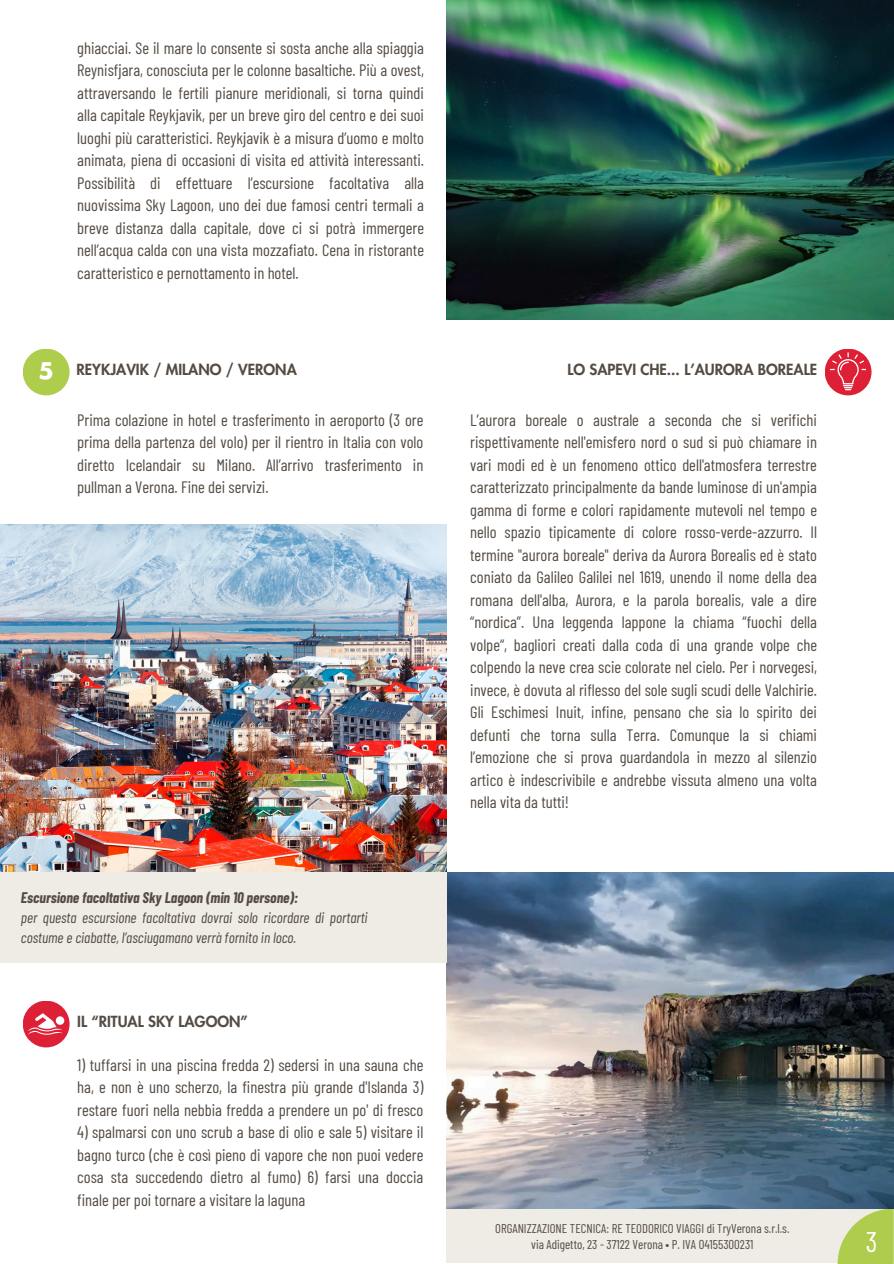
<style>
.page{position:relative;width:894px;height:1264px;background:#fff}
.page>*{position:absolute;margin:0;border:0;box-sizing:border-box;transform-origin:0 0}
.t1{font:28.5px "Barlow Condensed";color:#fff}
.t2{font:700 22.5px "Futura LT Pro";color:#fff}
.t3{font:16.5px/22.5px "Barlow Condensed";color:#544b43;text-align:justify}
.t4{font:italic 15px/20.2px "Barlow Condensed";color:#544b43}
.t5{font:800 15px "Futura LT Pro";color:#544b43}
.t6{font:12.75px "Barlow Condensed";color:#544b43}
.s1{font-weight:700}
</style>
<div class="page">
<div style="left:446px;top:1208px;width:447px;height:55px;background:#efebe5"></div>
<svg style="left:837px;top:1208px;width:56px;height:55px"></svg>
<img style="left:446px;top:872px;width:447px;height:336px">
<img style="left:0;top:525px;width:446px;height:347px">
<img style="left:446px;top:0;width:447px;height:319px">
<svg style="left:824px;top:348px;width:47px;height:47px"></svg>
<div style="left:23px;top:348px;width:47px;height:47px;background:#aecd4c;border-radius:50%"></div>
<svg style="left:829px;top:352px;width:36px;height:38px"></svg>
<div style="left:0;top:872px;width:446px;height:90px;background:#efebe5"></div>
<div style="left:23px;top:1000px;width:47px;height:47px;background:#de2036;border-radius:50%"></div>
<svg style="left:28px;top:1013px;width:34px;height:21px"></svg>
<p class="t3" style="left:77px;top:36px;width:348px">ghiacciai. Se il mare lo consente si sosta anche alla spiaggia Reynisfjara, conosciuta per le colonne basaltiche. Più a ovest, attraversando le fertili pianure meridionali, si torna quindi alla capitale Reykjavik, per un breve giro del centro e dei suoi luoghi più caratteristici. Reykjavik è a misura d’uomo e molto animata, piena di occasioni di visita ed attività interessanti.<br>Possibilità di effettuare l’escursione facoltativa alla nuovissima Sky Lagoon, uno dei due famosi centri termali a breve distanza dalla capitale, dove ci si potrà immergere nell’acqua calda con una vista mozzafiato. Cena in ristorante caratteristico e pernottamento in hotel.</p>
<h1 class="t2" style="left:38px;top:360px;width:17px">5</h1>
<h2 class="t5" style="left:77px;top:363px;width:222px">REYKJAVIK / MILANO / VERONA</h2>
<p class="t3" style="left:77px;top:408px;width:347px">Prima colazione in hotel e trasferimento in aeroporto (3 ore prima della partenza del volo) per il rientro in Italia con volo diretto Icelandair su Milano. All’arrivo trasferimento in pullman a Verona. Fine dei servizi.</p>
<h1 class="t4" style="left:21px;top:886px;width:348px"><span class="s1">Escursione facoltativa Sky Lagoon (min 10 persone):<br></span>per questa escursione facoltativa dovrai solo ricordare di portarti costume e ciabatte, l’asciugamano verrà fornito in loco.</h1>
<h2 class="t5" style="left:77px;top:1015px;width:172px">IL “RITUAL SKY LAGOON”</h2>
<p class="t3" style="left:77px;top:1052px;width:347px">1) tuffarsi in una piscina fredda 2) sedersi in una sauna che ha, e non è uno scherzo, la finestra più grande d'Islanda 3) restare fuori nella nebbia fredda a prendere un po' di fresco</p>
<p class="t3" style="left:77px;top:1120px;width:347px">4) spalmarsi con uno scrub a base di olio e sale 5) visitare il bagno turco (che è così pieno di vapore che non puoi vedere cosa sta succedendo dietro al fumo) 6) farsi una doccia finale per poi tornare a visitare la laguna</p>
<p class="t5" style="left:567px;top:362px;width:251px">LO SAPEVI CHE... L’AURORA BOREALE</p>
<h2 class="t3" style="left:470px;top:408px;width:348px">L’aurora boreale o australe a seconda che si verifichi rispettivamente nell'emisfero nord o sud si può chiamare in vari modi ed è un fenomeno ottico dell'atmosfera terrestre caratterizzato principalmente da bande luminose di un'ampia gamma di forme e colori rapidamente mutevoli nel tempo e nello spazio tipicamente di colore rosso-verde-azzurro. Il termine "aurora boreale" deriva da Aurora Borealis ed è stato coniato da Galileo Galilei nel 1619, unendo il nome della dea romana dell'alba, Aurora, e la parola borealis, vale a dire “nordica”. Una leggenda lappone la chiama “fuochi della volpe“, bagliori creati dalla coda di una grande volpe che colpendo la neve crea scie colorate nel cielo. Per i norvegesi, invece, è dovuta al riflesso del sole sugli scudi delle Valchirie.<br>Gli Eschimesi Inuit, infine, pensano che sia lo spirito dei defunti che torna sulla Terra. Comunque la si chiami l’emozione che si prova guardandola in mezzo al silenzio artico è indescrivibile e andrebbe vissuta almeno una volta nella vita da tutti!</h2>
<h2 class="t6" style="left:495px;top:1220px;width:295px">ORGANIZZAZIONE TECNICA: RE TEODORICO VIAGGI di TryVerona s.r.l.s.</h2>
<p class="t6" style="left:531px;top:1236px;width:224px">via Adigetto, 23 - 37122 Verona • P. IVA 04155300231</p>
<h1 class="t1" style="left:865px;top:1223px;width:13px">3</h1>
</div>
